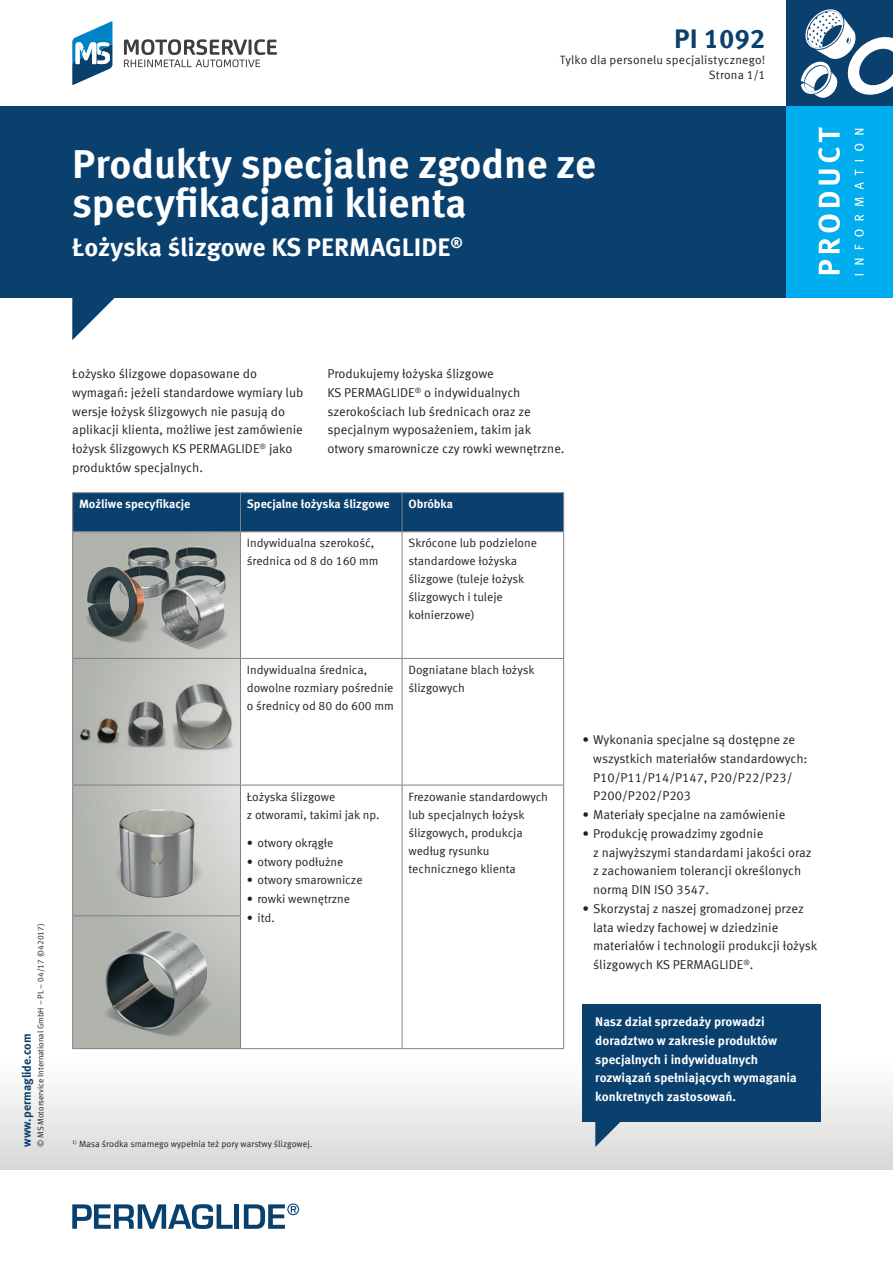
<style>
.page{position:relative;width:893px;height:1263px;background:#fff}
.page>*{position:absolute;margin:0;border:0;box-sizing:border-box;transform-origin:0 0}
.t1{font:700 40.5px/39px "Meta Offc Pro";color:#fff}
.t2{font:700 27px "Meta Offc Pro";color:#09406e}
.t3{font:700 25.5px "Meta Offc Pro";color:#fff}
.t4{font:12.75px/18.8px "Meta Offc Pro Norm";color:#231f20}
.t5{font:700 12.75px/18.8px "Meta Offc Pro";letter-spacing:-.005em;color:#fff}
.t6{font:12px/18px "Meta Offc Pro Norm";color:#231f20}
.t7{font:700 12px "Meta Offc Pro";letter-spacing:-.005em;color:#fff}
.t8{font:700 12px "Meta Offc Pro";color:#09406e}
.t9{font:9px "Meta Offc Pro Norm";color:#231f20}
.t10{font:8.25px "Meta Offc Pro Norm";color:#231f20}
</style>
<div class="page">
<div style="left:0;top:1054px;width:893px;height:115px;background:linear-gradient(to bottom,#fff,#d8d9d6)"></div>
<div style="left:0;top:106px;width:893px;height:192px;background:#09406e"></div>
<svg style="left:72px;top:298px;width:43px;height:42px"></svg>
<div style="left:787px;top:0;width:106px;height:106px;background:#09406e"></div>
<svg style="left:801px;top:9px;width:92px;height:89px"></svg>
<svg style="left:72px;top:1204px;width:161px;height:25px"></svg>
<div style="left:234px;top:1204px;width:5px;height:25px;background:#09406e"></div>
<svg style="left:244px;top:1203px;width:55px;height:26px"></svg>
<div style="left:787px;top:106px;width:106px;height:192px;background:#00aeef"></div>
<svg style="left:855px;top:129px;width:9px;height:146px"></svg>
<svg style="left:818px;top:127px;width:22px;height:147px"></svg>
<svg style="left:124px;top:39px;width:153px;height:28px"></svg>
<svg style="left:72px;top:21px;width:40px;height:64px"></svg>
<div style="left:73px;top:493px;width:490px;height:38px;background:#09406e"></div>
<svg style="left:73px;top:532px;width:167px;height:253px;background:#bfc2bd"></svg>
<svg style="left:241px;top:532px;width:322px;height:516px"></svg>
<hr style="left:72px;top:492px;width:168px;height:1px;background:#808083">
<hr style="left:72px;top:493px;width:1px;height:38px;background:#808083">
<hr style="left:240px;top:492px;width:162px;height:1px;background:#808083">
<hr style="left:240px;top:493px;width:1px;height:38px;background:#808083">
<hr style="left:402px;top:492px;width:162px;height:1px;background:#808083">
<hr style="left:402px;top:493px;width:1px;height:38px;background:#808083">
<hr style="left:563px;top:493px;width:1px;height:38px;background:#808083">
<hr style="left:72px;top:531px;width:168px;height:1px;background:#808083">
<hr style="left:72px;top:532px;width:1px;height:126px;background:#808083">
<hr style="left:240px;top:531px;width:162px;height:1px;background:#808083">
<hr style="left:240px;top:532px;width:1px;height:126px;background:#808083">
<hr style="left:402px;top:531px;width:162px;height:1px;background:#808083">
<hr style="left:402px;top:532px;width:1px;height:126px;background:#808083">
<hr style="left:563px;top:532px;width:1px;height:126px;background:#808083">
<hr style="left:72px;top:659px;width:1px;height:126px;background:#808083">
<hr style="left:240px;top:658px;width:162px;height:1px;background:#808083">
<hr style="left:240px;top:659px;width:1px;height:126px;background:#808083">
<hr style="left:402px;top:658px;width:162px;height:1px;background:#808083">
<hr style="left:402px;top:659px;width:1px;height:126px;background:#808083">
<hr style="left:563px;top:659px;width:1px;height:126px;background:#808083">
<hr style="left:72px;top:785px;width:168px;height:1px;background:#808083">
<hr style="left:240px;top:785px;width:162px;height:1px;background:#808083">
<hr style="left:402px;top:785px;width:162px;height:1px;background:#808083">
<hr style="left:402px;top:785px;width:1px;height:131px;background:#808083">
<hr style="left:563px;top:785px;width:1px;height:131px;background:#808083">
<hr style="left:402px;top:916px;width:1px;height:132px;background:#808083">
<hr style="left:563px;top:916px;width:1px;height:132px;background:#808083">
<hr style="left:240px;top:1048px;width:162px;height:1px;background:#808083">
<hr style="left:402px;top:1048px;width:162px;height:1px;background:#808083">
<div style="left:583px;top:1003px;width:238px;height:118px;background:#09406e"></div>
<svg style="left:595px;top:1121px;width:26px;height:26px"></svg>
<img style="left:72px;top:676px;width:172px;height:87px">
<img style="left:72px;top:786px;width:172px;height:127px">
<img style="left:62px;top:913px;width:190px;height:142px">
<img style="left:112px;top:521px;width:121px;height:46px">
<img style="left:72px;top:554px;width:121px;height:106px">
<img style="left:120px;top:567px;width:142px;height:106px">
<h2 class="t2" style="left:674px;top:18px;width:93px">PI 1092</h2>
<p class="t6" style="left:560px;top:50px;width:207px">Tylko dla personelu specjalistycznego!</p>
<h1 class="t1" style="left:72px;top:142px;width:525px">Produkty specjalne zgodne ze specyfikacjami klienta</h1>
<h3 class="t3" style="left:72px;top:228px;width:392px">Łożyska ślizgowe KS PERMAGLIDE<sup>®</sup></h3>
<p class="t6" style="left:709px;top:65px;width:58px">Strona 1/1</p>
<p class="t10" style="left:34px;top:1147px;width:225px;rotate:-90deg">© MS Motorservice International GmbH – PL – 04/17 (042017)</p>
<p class="t8" style="left:17px;top:1147px;width:115px;rotate:-90deg">www.permaglide.com</p>
<p class="t4" style="left:72px;top:363px;width:233px">Łożysko ślizgowe dopasowane do wymagań: jeżeli standardowe wymiary lub wersje łożysk ślizgowych nie pasują do aplikacji klienta, możliwe jest zamówienie łożysk ślizgowych KS PERMAGLIDE<sup>®</sup> jako produktów specjalnych.</p>
<p class="t4" style="left:327px;top:363px;width:239px">Produkujemy łożyska ślizgowe<br>KS PERMAGLIDE<sup>®</sup> o indywidualnych szerokościach lub średnicach oraz ze specjalnym wyposażeniem, takim jak otwory smarownicze czy rowki wewnętrzne.</p>
<p class="t7" style="left:79px;top:495px;width:113px">Możliwe specyfikacje</p>
<p class="t7" style="left:247px;top:495px;width:144px">Specjalne łożyska ślizgowe</p>
<p class="t7" style="left:408px;top:495px;width:46px">Obróbka</p>
<p class="t6" style="left:247px;top:533px;width:133px">Indywidualna szerokość, średnica od 8 do 160 mm</p>
<p class="t6" style="left:408px;top:533px;width:130px">Skrócone lub podzielone standardowe łożyska ślizgowe (tuleje łożysk ślizgowych i tuleje kołnierzowe)</p>
<p class="t6" style="left:247px;top:660px;width:149px">Indywidualna średnica, dowolne rozmiary pośrednie o średnicy od 80 do 600 mm</p>
<p class="t6" style="left:408px;top:660px;width:128px">Dogniatane blach łożysk ślizgowych</p>
<p class="t6" style="left:247px;top:787px;width:134px">Łożyska ślizgowe<br>z otworami, takimi jak np.</p>
<p class="t6" style="left:247px;top:833px;width:88px">• otwory okrągłe</p>
<p class="t6" style="left:247px;top:852px;width:98px">• otwory podłużne</p>
<p class="t6" style="left:247px;top:870px;width:117px">• otwory smarownicze</p>
<p class="t6" style="left:247px;top:889px;width:105px">• rowki wewnętrzne</p>
<p class="t6" style="left:247px;top:908px;width:29px">• itd.</p>
<p class="t6" style="left:408px;top:787px;width:141px">Frezowanie standardowych lub specjalnych łożysk ślizgowych, produkcja według rysunku technicznego klienta</p>
<p class="t9" style="left:72px;top:1137px;width:242px"><sup>1)</sup> Masa środka smarnego wypełnia też pory warstwy ślizgowej.</p>
<p class="t4" style="left:593px;top:729px;width:216px;text-indent:-11px">• Wykonania specjalne są dostępne ze wszystkich materiałów standardowych:<br>P10/P11/P14/P147, P20/P22/P23/<br>P200/P202/P203</p>
<p class="t4" style="left:583px;top:804px;width:204px">• Materiały specjalne na zamówienie</p>
<p class="t4" style="left:593px;top:823px;width:220px;text-indent:-11px">• Produkcję prowadzimy zgodnie<br>z najwyższymi standardami jakości oraz z zachowaniem tolerancji określonych normą DIN ISO 3547.</p>
<p class="t4" style="left:593px;top:898px;width:226px;text-indent:-11px">• Skorzystaj z naszej gromadzonej przez lata wiedzy fachowej w dziedzinie materiałów i technologii produkcji łożysk ślizgowych KS PERMAGLIDE<sup>®</sup>.</p>
<p class="t5" style="left:595px;top:1011px;width:203px">Nasz dział sprzedaży prowadzi doradztwo w zakresie produktów specjalnych i indywidualnych rozwiązań spełniających wymagania konkretnych zastosowań.</p>
</div>
